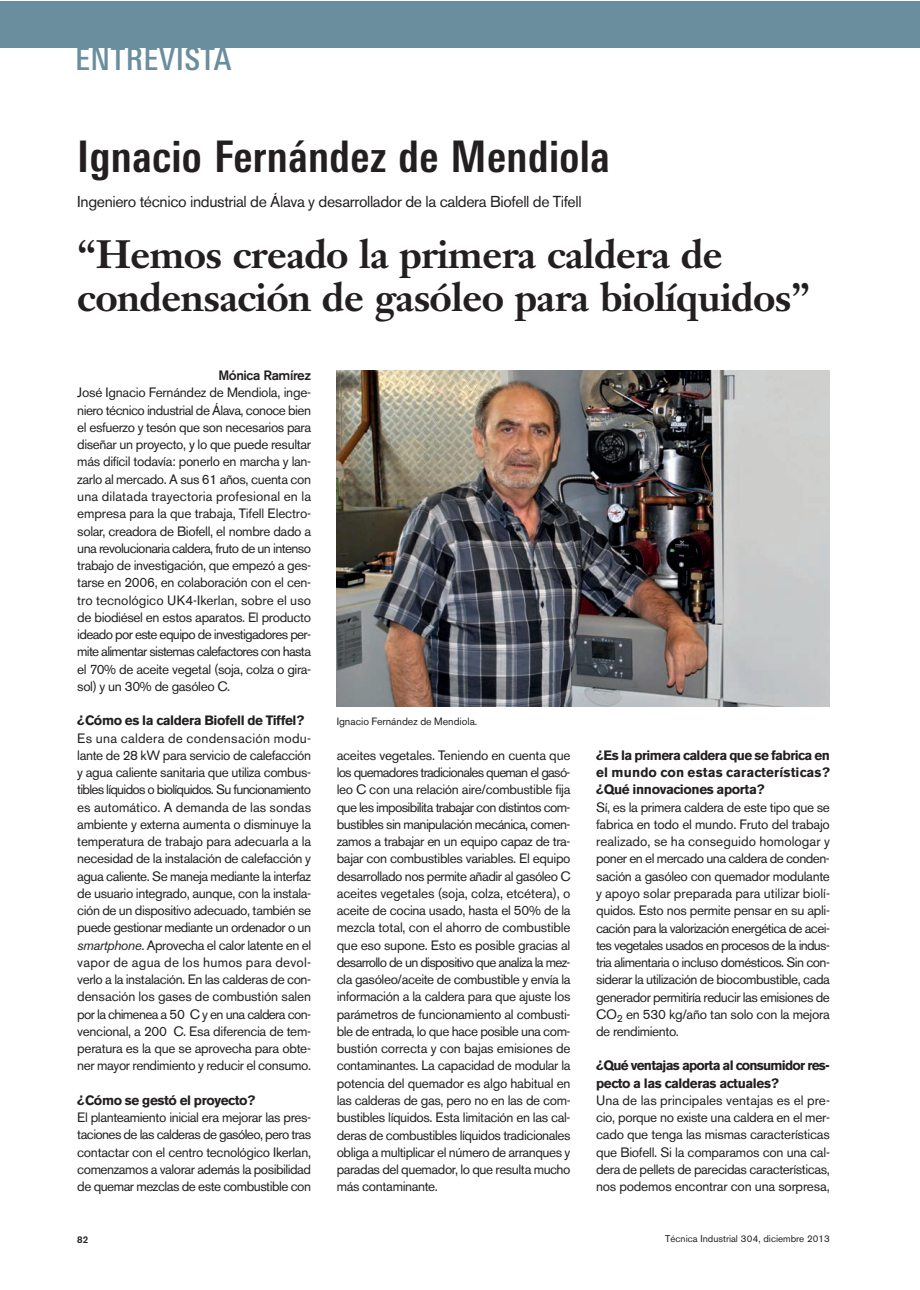
<style>
.page{position:relative;width:920px;height:1290px;background:#fff}
.page>*{position:absolute;margin:0;border:0;box-sizing:border-box;transform-origin:0 0}
.t1{font:700 condensed 43.5px "LT Univers";letter-spacing:.01em;color:#231f20}
.t2{font:700 39px/42.8px "Janson Text";letter-spacing:-.015em;color:#231f20}
.t3{font:500 condensed 31.5px "LT Univers";letter-spacing:.015em;color:#6a8e9e}
.t4{font:15.75px "Akzidenz Grotesk BE";letter-spacing:-.025em;color:#231f20}
.t5{font:13.5px/17.2px "Akzidenz Grotesk BE";letter-spacing:-.03em;color:#231f20;text-align:justify}
.t6{font:700 13.5px/17.2px "Akzidenz Grotesk BE";letter-spacing:-.03em;color:#231f20;text-align:justify}
.t7{font:700 13.5px/17.2px "Akzidenz Grotesk BE";letter-spacing:-.055em;color:#231f20}
.t8{font:500 13.5px "Akzidenz Grotesk BE";letter-spacing:-.03em;color:#231f20}
.t9{font:10.5px "Akzidenz Grotesk BE";color:#231f20}
.t10{font:9.75px "Akzidenz Grotesk BE";color:#231f20}
.t11{font:500 9.75px "Akzidenz Grotesk BE";color:#231f20}
.s1{font-style:italic}
</style>
<div class="page">
<img style="left:337px;top:371px;width:493px;height:336px">
<div style="left:1px;top:1px;width:919px;height:47px;background:#6a8e9e"></div>
<h3 class="t3" style="left:75px;top:40px;width:158px">ENTREVISTA</h3>
<h1 class="t1" style="left:77px;top:131px;width:534px">Ignacio Fernández de Mendiola</h1>
<p class="t4" style="left:77px;top:193px;width:506px">Ingeniero técnico industrial de Álava y desarrollador de la caldera Biofell de Tifell</p>
<h2 class="t2" style="left:77px;top:232px;width:734px">“Hemos creado la primera caldera de condensación de gasóleo para biolíquidos”</h2>
<p class="t8" style="left:218px;top:367px;width:94px">Mónica Ramírez</p>
<p class="t5" style="left:77px;top:384px;width:235px">José Ignacio Fernández de Mendiola, inge&shy;niero técnico industrial de Álava, conoce bien el esfuerzo y tesón que son necesarios para diseñar un proyecto, y lo que puede resultar más difícil todavía: ponerlo en marcha y lan&shy;zarlo al mercado. A sus 61 años, cuenta con una dilatada trayectoria profesional en la empresa para la que trabaja, Tifell Electro&shy;solar, creadora de Biofell, el nombre dado a una revolucionaria caldera, fruto de un intenso trabajo de investigación, que empezó a ges&shy;tarse en 2006, en colaboración con el cen&shy;tro tecnológico UK4-Ikerlan, sobre el uso de biodiésel en estos aparatos. El producto ideado por este equipo de investigadores per&shy;mite alimentar sistemas calefactores con hasta el 70% de aceite vegetal (soja, colza o gira&shy;sol) y un 30% de gasóleo C.</p>
<p class="t6" style="left:77px;top:712px;width:228px">¿Cómo es la caldera Biofell de Tiffel?</p>
<p class="t5" style="left:77px;top:729px;width:235px">Es una caldera de condensación modu&shy;lante de 28 kW para servicio de calefacción y agua caliente sanitaria que utiliza combus&shy;tibles líquidos o biolíquidos. Su funcionamiento es automático. A demanda de las sondas ambiente y externa aumenta o disminuye la temperatura de trabajo para adecuarla a la necesidad de la instalación de calefacción y agua caliente. Se maneja median te la interfaz de usuario integrado, aunque, con la instala&shy;ción de un dispositivo adecuado, también se puede gestionar mediante un ordenador o un <span class="s1">smartphone</span>. Aprovecha el calor latente en el vapor de agua de los humos para devol&shy;verlo a la instalación. En las calderas de con&shy;densación los gases de combustión salen por la chimenea a 50 C y en una caldera con&shy;vencional, a 200 C. Esa diferencia de tem&shy;peratura es la que se aprovecha para obte&shy;ner mayor rendimiento y reducir el consumo.</p>
<p class="t6" style="left:77px;top:1092px;width:179px">¿Cómo se gestó el proyecto?</p>
<p class="t5" style="left:77px;top:1109px;width:235px">El planteamiento inicial era mejorar las pres&shy;taciones de las calderas de gasóleo, pero tras contactar con el centro tecnológico Ikerlan, comenzamos a valorar además la posibilidad de quemar mezclas de este combustible con</p>
<p class="t9" style="left:337px;top:715px;width:142px">Ignacio Fernández de Mendiola.</p>
<p class="t5" style="left:337px;top:746px;width:235px">aceites vegetales. Teniendo en cuenta que los quemadores tradicionales queman el gasó&shy;leo C con una relación aire/combustible fija que les imposibilita trabajar con distintos com&shy;bustibles sin manipulación mecánica, comen&shy;zamos a trabajar en un equipo capaz de tra&shy;bajar con combustibles variables. El equipo desarrollado nos permite añadir al gasóleo C aceites vegetales (soja, colza, etcétera), o aceite de cocina usado, hasta el 50% de la mezcla total, con el ahorro de combustible que eso supone. Esto es posible gracias al desarrollo de un dispositivo que analiza la mez&shy;cla gasóleo/aceite de combustible y envía la información a la caldera para que ajuste los parámetros de funcionamiento al combusti&shy;ble de entrada, lo que hace posible una com&shy;bustión correcta y con bajas emisiones de contaminantes. La capacidad de modular la potencia del quemador es algo habitual en las calderas de gas, pero no en las de com&shy;bustibles líquidos. Esta limitación en las cal&shy;deras de combustibles líquidos tradicionales obliga a multiplicar el número de arranques y paradas del quemador, lo que resulta mucho más contaminante.</p>
<p class="t6" style="left:596px;top:747px;width:235px">¿Es la primera caldera que se fabrica en el mundo con estas características? ¿Qué innovaciones aporta?</p>
<p class="t5" style="left:596px;top:798px;width:235px">Sí, es la primera caldera de este tipo que se fabrica en todo el mundo. Fruto del trabajo realizado, se ha conseguido homologar y poner en el mercado una caldera de conden&shy;sación a gasóleo con quemador modulante y apoyo solar preparada para utilizar biolí&shy;quidos. Esto nos permite pensar en su apli&shy;cación para la valorización energética de acei&shy;tes vegetales usados en procesos de la indus&shy;tria alimentaria o incluso domésticos. Sin con&shy;siderar la utilización de biocombustible, cada generador permitiría reducir las emisiones de CO<sub>2</sub> en 530 kg/año tan solo con la mejora de rendimiento.</p>
<p class="t7" style="left:596px;top:1057px;width:235px">¿Qué ventajas aporta al consumidor res&shy;pecto a las calderas actuales?</p>
<p class="t5" style="left:596px;top:1091px;width:235px">Una de las principales ventajas es el pre&shy;cio, porque no existe una caldera en el mer&shy;cado que tenga las mismas características que Biofell. Si la comparamos con una cal&shy;dera de pellets de parecidas características, nos podemos encontrar con una sorpresa,</p>
<p class="t11" style="left:77px;top:1233px;width:12px">82</p>
<p class="t10" style="left:665px;top:1233px;width:166px">Técnica Industrial 304, diciembre 2013</p>
</div>
